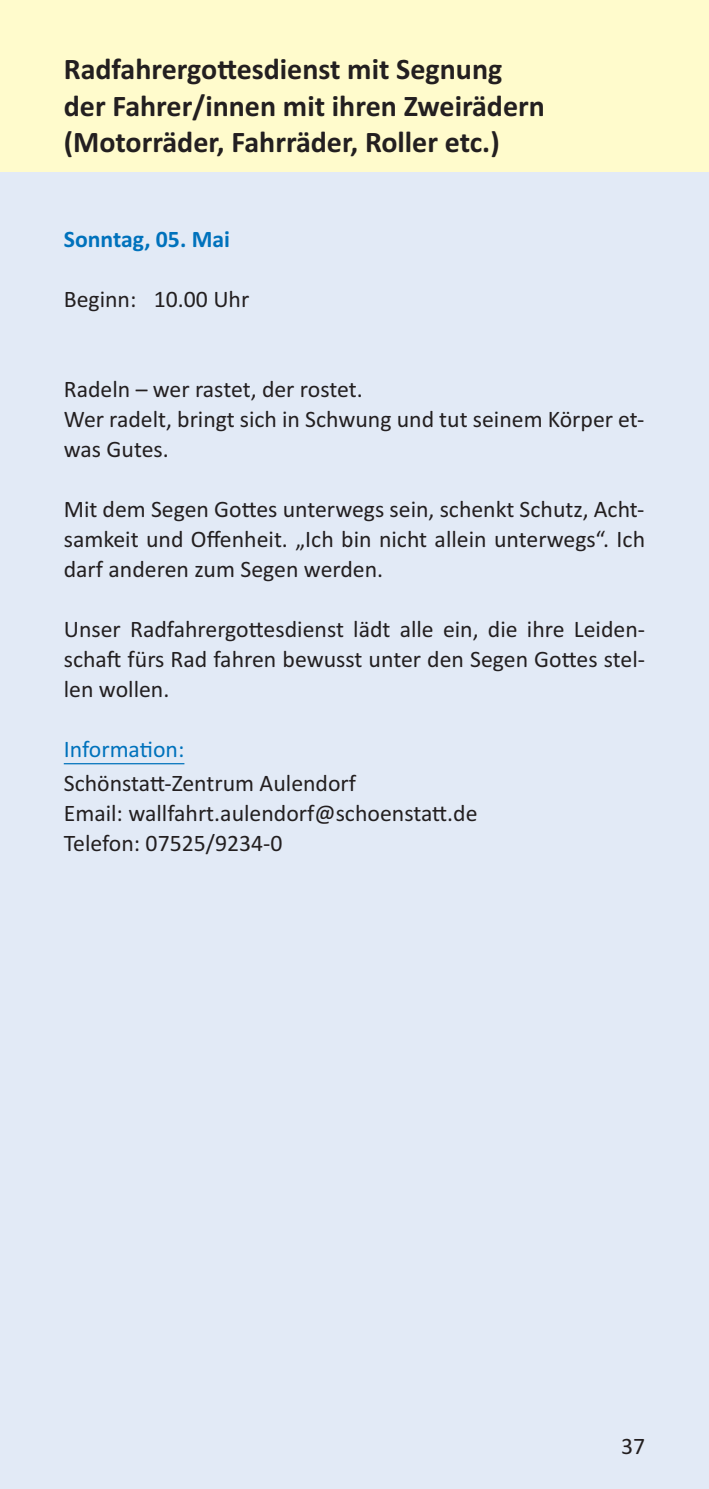
<style>
.page{position:relative;width:709px;height:1489px;background:#fff}
.page>*{position:absolute;margin:0;border:0;box-sizing:border-box;transform-origin:0 0}
.t1{font:700 30px/36.2px "Calibri";color:#231f20}
.t2{font:23.75px/30px "Calibri";color:#231f20}
.t3{font:700 23.75px "Calibri";color:#0072bc}
.t4{font:23.75px "Calibri";color:#0072bc}
</style>
<div class="page">
<div style="left:0;top:0;width:709px;height:1488px;background:#e2eaf6"></div>
<div style="left:0;top:0;width:709px;height:171px;background:#fffbcc"></div>
<hr style="left:64px;top:763px;width:120px;height:1px;background:#0072bc">
<p class="t1" style="left:64px;top:51px;width:482px">Radfahrergottesdienst mit Segnung der Fahrer/innen mit ihren Zweirädern (Motorräder, Fahrräder, Roller etc.)</p>
<p class="t3" style="left:64px;top:225px;width:168px">Sonntag, 05. Mai</p>
<p class="t2" style="left:64px;top:284px;width:187px">Beginn: 10.00 Uhr</p>
<p class="t2" style="left:64px;top:374px;width:582px">Radeln – wer rastet, der rostet.<br>Wer radelt, bringt sich in Schwung und tut seinem Körper et&shy;was Gutes.</p>
<p class="t2" style="left:64px;top:494px;width:583px;text-align:justify">Mit dem Segen Gottes unterwegs sein, schenkt Schutz, Acht&shy;samkeit und Offenheit. „Ich bin nicht allein unterwegs“. Ich darf anderen zum Segen werden.</p>
<p class="t2" style="left:64px;top:614px;width:583px;text-align:justify">Unser Radfahrergottesdienst lädt alle ein, die ihre Leiden&shy;schaft fürs Rad fahren bewusst unter den Segen Gottes stel&shy;len wollen.</p>
<p class="t4" style="left:64px;top:735px;width:122px">Information:</p>
<p class="t2" style="left:64px;top:767px;width:415px">Schönstatt-Zentrum Aulendorf<br>Email: wallfahrt.aulendorf@schoenstatt.de<br>Telefon: 07525/9234-0</p>
<p class="t2" style="left:621px;top:1430px;width:26px">37</p>
</div>
